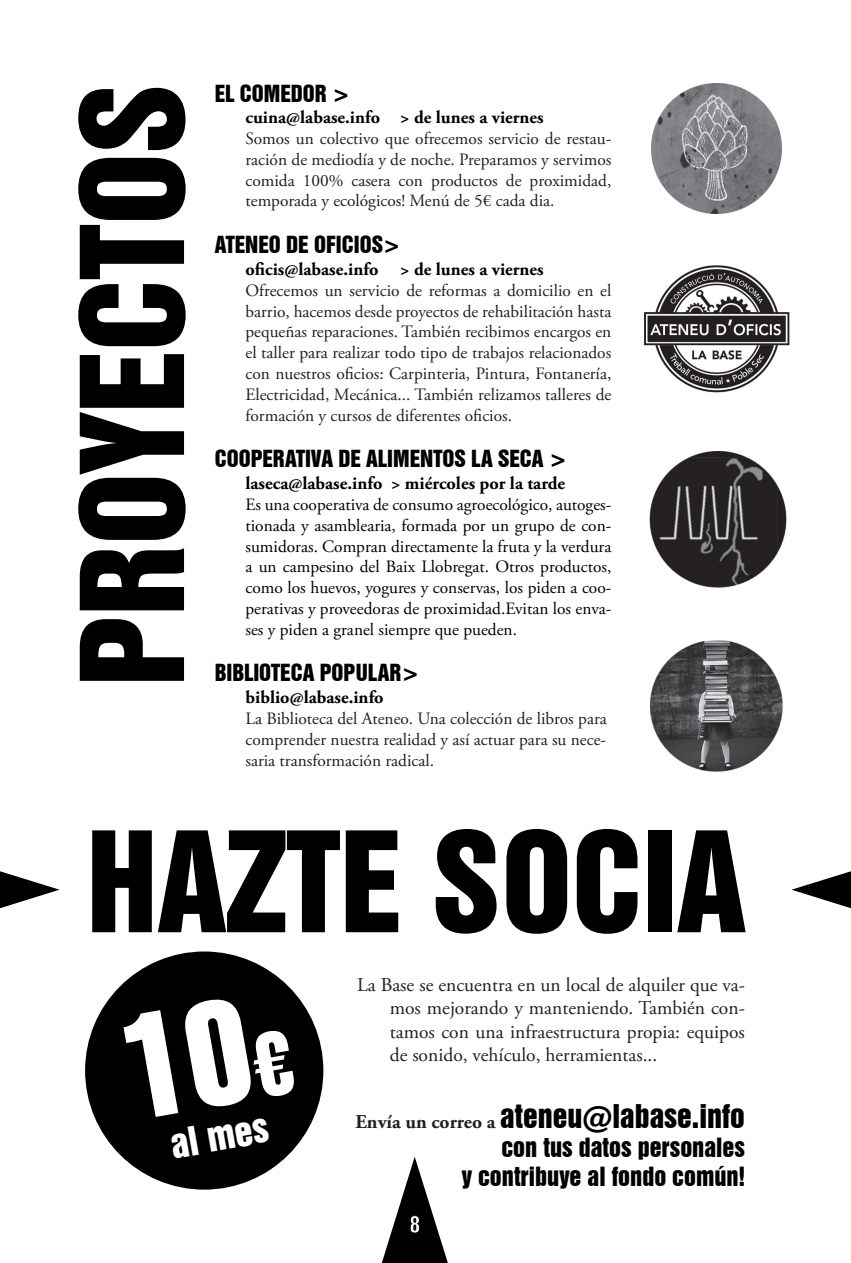
<style>
.page{position:relative;width:851px;height:1263px;background:#fff}
.page>*{position:absolute;margin:0;border:0;box-sizing:border-box;transform-origin:0 0}
.t1{font:130.2px "Swiss 921 BT Regular A";color:#000}
.t2{font:127.2px "Swiss 921 BT Regular A";color:#000}
.t3{font:36.9px "Swiss 921 BT Regular A";color:#fff}
.t4{font:30px "Swiss 921 BT Regular A";color:#000}
.t5{font:24.3px/29.1px "Swiss 921 BT Regular A";color:#000;text-align:right}
.t6{font:21.6px "Swiss 921 BT Regular A";color:#000}
.t7{font:21.6px "Swiss 921 BT Regular A";color:#fff}
.t8{font:19.5px/23.4px "Adobe Garamond Pro";color:#231f20;text-align:justify}
.t9{font:700 18.15px "Adobe Garamond Pro";color:#000}
.t10{font:17.25px/20.9px "Adobe Garamond Pro";color:#231f20;text-align:justify}
.t11{font:17.25px/20.9px "Adobe Garamond Pro";color:#000;text-align:justify}
.s1{font-family:"Adobe Garamond Pro";font-weight:700;font-size:19.5px;color:#231f20}
</style>
<div class="page">
<svg style="left:0;top:871px;width:60px;height:37px"></svg>
<svg style="left:791px;top:871px;width:59px;height:37px"></svg>
<svg style="left:382px;top:1157px;width:66px;height:106px"></svg>
<img style="left:644px;top:265px;width:146px;height:128px">
<img style="left:649px;top:451px;width:138px;height:137px">
<img style="left:650px;top:640px;width:133px;height:132px">
<img style="left:651px;top:83px;width:131px;height:131px">
<div style="left:85px;top:951px;width:238px;height:238px;background:#000;border-radius:50%"></div>
<h1 class="t1" style="left:48px;top:687px;width:603px;rotate:-90deg">PROYECTOS</h1>
<p class="t6" style="left:215px;top:79px;width:137px">EL COMEDOR &gt;</p>
<p class="t9" style="left:245px;top:107px;width:299px">cuina@labase.info &gt; de lunes a viernes</p>
<p class="t10" style="left:245px;top:129px;width:367px">Somos un colectivo que ofrecemos servicio de restau&shy;ración de mediodía y de noche. Preparamos y servimos comida 100% casera con productos de proximidad, temporada y ecológicos! Menú de 5€ cada dia.</p>
<p class="t6" style="left:215px;top:231px;width:188px">ATENEO DE OFICIOS&gt;</p>
<p class="t9" style="left:245px;top:259px;width:299px">oficis@labase.info &gt; de lunes a viernes</p>
<p class="t10" style="left:245px;top:281px;width:367px">Ofrecemos un servicio de reformas a domicilio en el barrio, hacemos desde proyectos de rehabilitación hasta pequeñas reparaciones. También recibimos encargos en el taller para realizar todo tipo de trabajos relacionados con nuestros oficios: Carpinteria, Pintura, Fontanería, Electricidad, Mecánica... También relizamos talleres de formación y cursos de diferentes oficios.</p>
<p class="t6" style="left:215px;top:445px;width:354px">COOPERATIVA DE ALIMENTOS LA SECA &gt;</p>
<p class="t9" style="left:245px;top:473px;width:321px">laseca@labase.info &gt; miércoles por la tarde</p>
<p class="t11" style="left:245px;top:495px;width:367px">Es una cooperativa de consumo agroecológico, autoges&shy;tionada y asamblearia, formada por un grupo de con&shy;sumidoras. Compran directamente la fruta y la verdura a un campesino del Baix Llobregat. Otros productos, como los huevos, yogures y conservas, los piden a coo&shy;perativas y proveedoras de proximidad.Evitan los enva&shy;ses y piden a granel siempre que pueden.</p>
<p class="t6" style="left:215px;top:659px;width:206px">BIBLIOTECA POPULAR&gt;</p>
<p class="t9" style="left:245px;top:687px;width:140px">biblio@labase.info</p>
<p class="t10" style="left:245px;top:709px;width:363px">La Biblioteca del Ateneo. Una colección de libros para comprender nuestra realidad y así actuar para su nece&shy;saria transformación radical.</p>
<h2 class="t2" style="left:86px;top:799px;width:660px">HAZTE SOCIA</h2>
<h3 class="t3" style="left:167px;top:1121px;width:100px;rotate:-10deg">al mes</h3>
<p class="t8" style="left:390px;top:974px;width:356px;text-indent:-33px">La Base se encuentra en un local de alquiler que va&shy;mos mejorando y manteniendo. También con&shy;tamos con una infraestructura propia: equipos de sonido, vehículo, herramientas...</p>
<h3 class="t4" style="left:355px;top:1097px;width:391px"><span class="s1">Envía un correo a</span> ateneu@labase.info</h3>
<h3 class="t5" style="left:461px;top:1133px;width:284px">con tus datos personales<br>y contribuye al fondo común!</h3>
<p class="t7" style="left:409px;top:1210px;width:12px">8</p>
</div>
